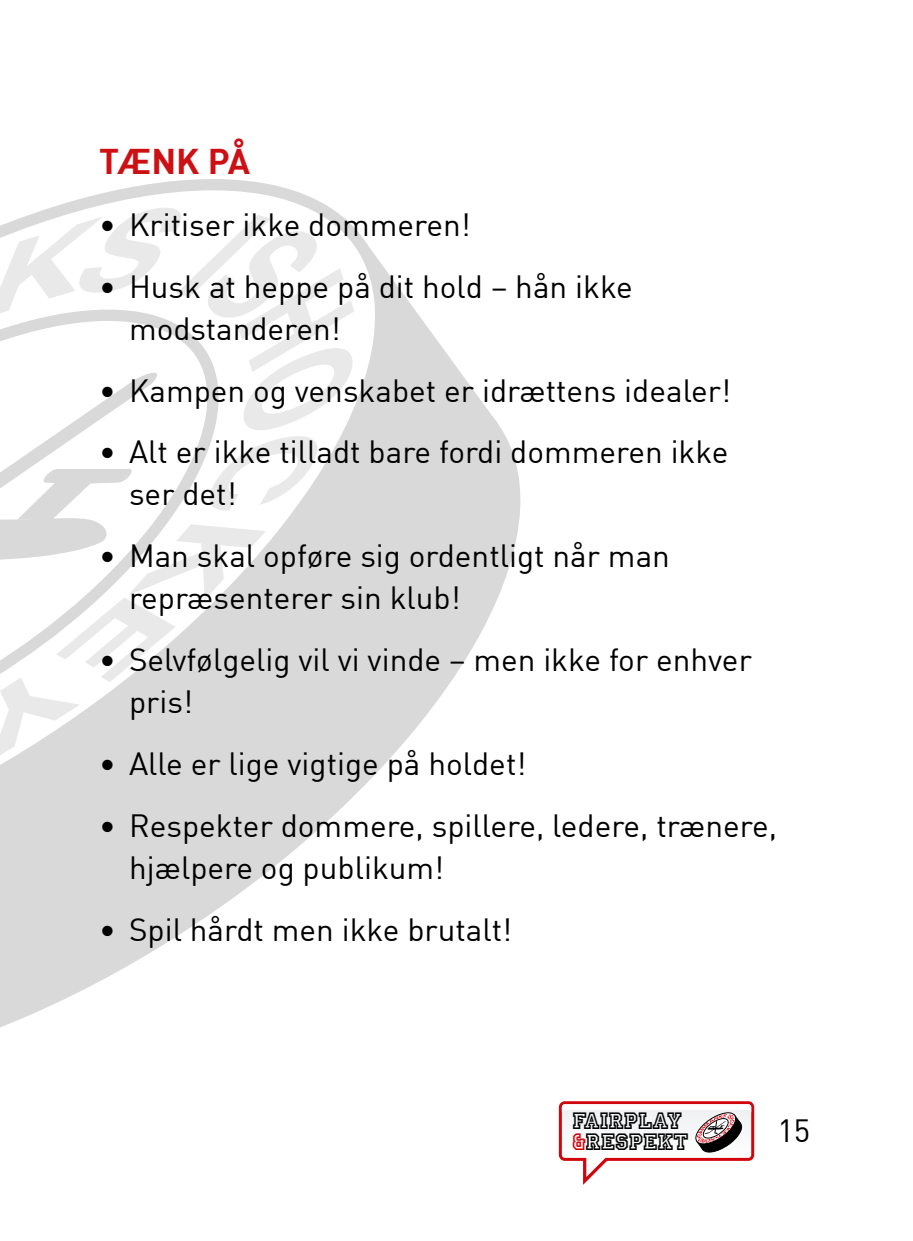
<style>
.page{position:relative;width:913px;height:1241px;background:#fff}
.page>*{position:absolute;margin:0;border:0;box-sizing:border-box;transform-origin:0 0}
.t1{font:700 35px "DIN";letter-spacing:-.025em;color:#cd1013}
.t2{font:31.5px/42px "DIN";color:#000}
.t3{font:24.5px/20.7px "Princetown LET";letter-spacing:-.005em;color:#000}
.s1{color:#d1050c}
</style>
<div class="page">
<svg style="left:559px;top:1101px;width:195px;height:59px"></svg>
<svg style="left:562px;top:1103px;width:189px;height:81px"></svg>
<svg style="left:0;top:362px;width:507px;height:664px"></svg>
<svg style="left:0;top:179px;width:453px;height:716px"></svg>
<svg style="left:0;top:206px;width:354px;height:555px"></svg>
<p class="t1" style="left:99px;top:138px;width:152px">TÆNK PÅ</p>
<p class="t2" style="left:99px;top:203px;width:373px">• Kritiser ikke dommeren!</p>
<p class="t2" style="left:129px;top:264px;width:505px;text-indent:-30px">• Husk at heppe på dit hold – hån ikke modstanderen!</p>
<p class="t2" style="left:99px;top:368px;width:633px">• Kampen og venskabet er idrættens idealer!</p>
<p class="t2" style="left:129px;top:430px;width:601px;text-indent:-30px">• Alt er ikke tilladt bare fordi dommeren ikke ser det!</p>
<p class="t2" style="left:129px;top:534px;width:542px;text-indent:-30px">• Man skal opføre sig ordentligt når man repræsenterer sin klub!</p>
<p class="t2" style="left:129px;top:638px;width:624px;text-indent:-30px">• Selvfølgelig vil vi vinde – men ikke for enhver pris!</p>
<p class="t2" style="left:99px;top:742px;width:429px">• Alle er lige vigtige på holdet!</p>
<p class="t2" style="left:129px;top:803px;width:649px;text-indent:-30px">• Respekter dommere, spillere, ledere, trænere, hjælpere og publikum!</p>
<p class="t2" style="left:99px;top:907px;width:414px">• Spil hårdt men ikke brutalt!</p>
<p class="t3" style="left:572px;top:1109px;width:117px">FAIRPLAY <span class="s1">&amp;</span>RESPEKT</p>
<p class="t2" style="left:777px;top:1109px;width:34px">15</p>
</div>
